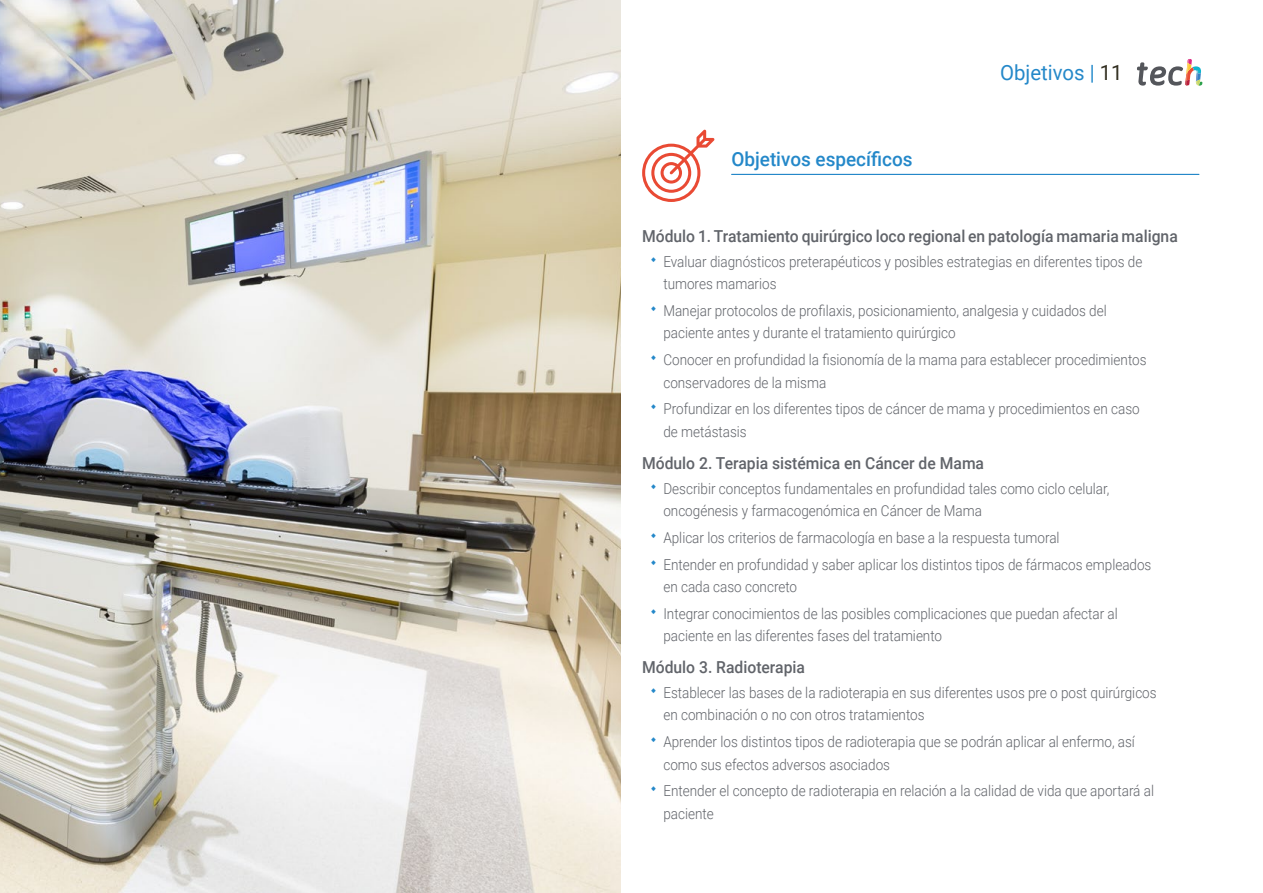
<style>
.page{position:relative;width:1263px;height:893px;background:#fff}
.page>*{position:absolute;margin:0;border:0;box-sizing:border-box;transform-origin:0 0}
.t1{font:21px "Roboto";color:#2488c9}
.t2{font:500 19.5px "Roboto";color:#2488c9}
.t3{font:500 16.5px "Roboto";color:#61646a;scale:.95 1}
.t4{font:300 15px/22.5px "Roboto";color:#61646a;scale:.9 1}
.s1{color:#2289cb}
.s2{color:#312e20}
</style>
<div class="page">
<img style="left:0;top:0;width:621px;height:893px">
<svg style="left:1137px;top:59px;width:65px;height:27px"></svg>
<svg style="left:642px;top:130px;width:72px;height:72px"></svg>
<hr style="left:731px;top:174px;width:468px;height:1px;background:#2488c9">
<h2 class="t2" style="left:731px;top:145px;width:183px">Objetivos específicos</h2>
<h1 class="t1" style="left:1000px;top:57px;width:124px">Objetivos <span class="s1">|</span> <span class="s2">11</span></h1>
<p class="t3" style="left:642px;top:225px;width:565px">Módulo 1. Tratamiento quirúrgico loco regional en patología mamaria maligna</p>
<p class="t4" style="left:663px;top:249px;width:534px">Evaluar diagnósticos preterapéuticos y posibles estrategias en diferentes tipos de tumores mamarios</p>
<p class="t4" style="left:663px;top:299px;width:494px">Manejar protocolos de profilaxis, posicionamiento, analgesia y cuidados del paciente antes y durante el tratamiento quirúrgico</p>
<p class="t4" style="left:663px;top:348px;width:538px">Conocer en profundidad la fisionomía de la mama para establecer procedimientos conservadores de la misma</p>
<p class="t4" style="left:663px;top:397px;width:531px">Profundizar en los diferentes tipos de cáncer de mama y procedimientos en caso de metástasis</p>
<p class="t3" style="left:642px;top:451px;width:361px">Módulo 2. Terapia sistémica en Cáncer de Mama</p>
<p class="t4" style="left:663px;top:476px;width:497px">Describir conceptos fundamentales en profundidad tales como ciclo celular, oncogénesis y farmacogenómica en Cáncer de Mama</p>
<p class="t4" style="left:663px;top:524px;width:544px;line-height:26.7px">Aplicar los criterios de farmacología en base a la respuesta tumoral<br>Entender en profundidad y saber aplicar los distintos tipos de fármacos empleados</p>
<p class="t4" style="left:663px;top:573px;width:506px;line-height:26.7px">en cada caso concreto<br>Integrar conocimientos de las posibles complicaciones que puedan afectar al</p>
<p class="t4" style="left:663px;top:624px;width:311px">paciente en las diferentes fases del tratamiento</p>
<p class="t3" style="left:642px;top:656px;width:173px">Módulo 3. Radioterapia</p>
<p class="t4" style="left:663px;top:681px;width:550px">Establecer las bases de la radioterapia en sus diferentes usos pre o post quirúrgicos en combinación o no con otros tratamientos</p>
<p class="t4" style="left:663px;top:730px;width:525px">Aprender los distintos tipos de radioterapia que se podrán aplicar al enfermo, así como sus efectos adversos asociados</p>
<p class="t4" style="left:663px;top:779px;width:547px">Entender el concepto de radioterapia en relación a la calidad de vida que aportará al paciente</p>
</div>
